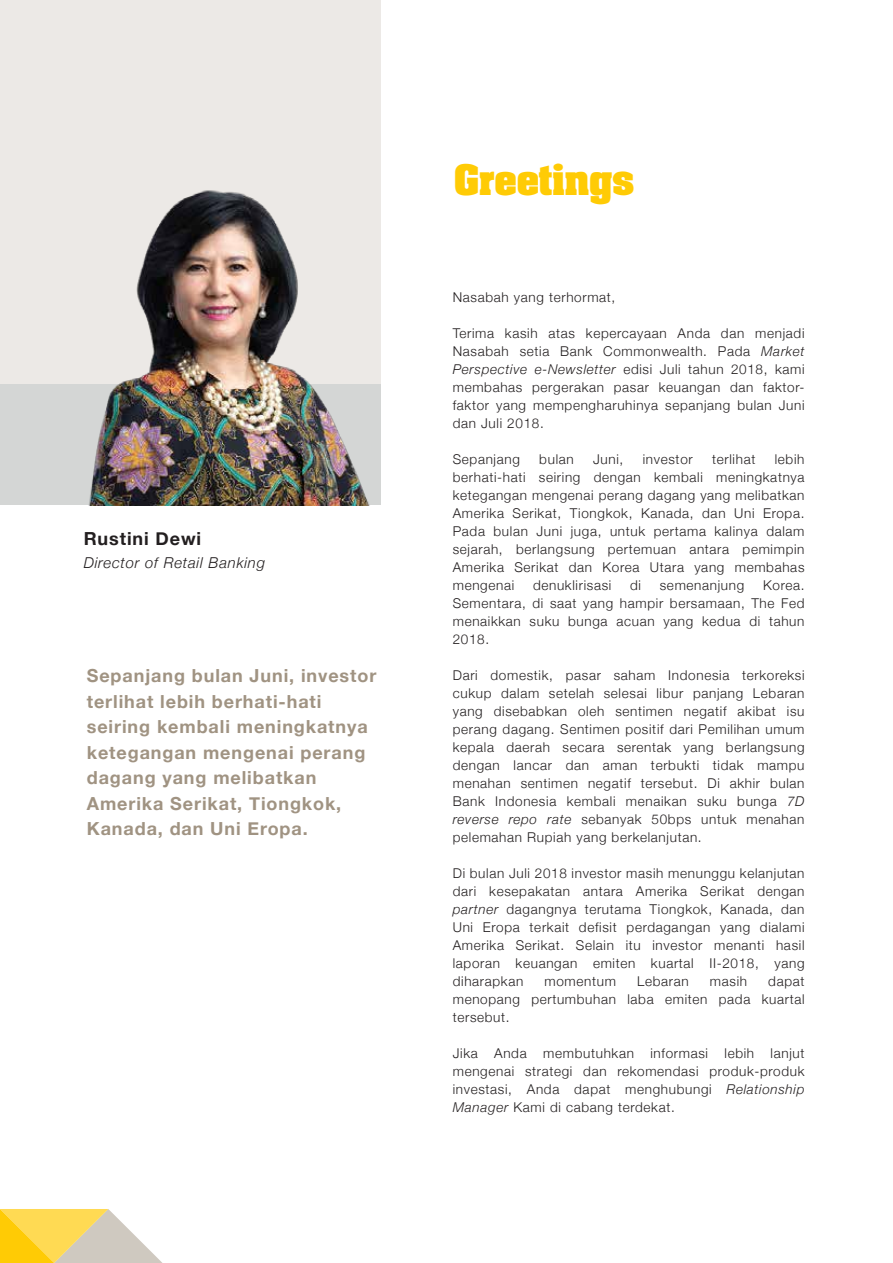
<style>
.page{position:relative;width:893px;height:1263px;background:#fff}
.page>*{position:absolute;margin:0;border:0;box-sizing:border-box;transform-origin:0 0}
.t1{font:700 36px "Aachen";color:#ffcb05}
.t2{font:700 18px/25.5px "Helvetica Neue";letter-spacing:.05em;color:#a09382}
.t3{font:700 18px "Helvetica Neue";letter-spacing:.05em;color:#231f20}
.t4{font:italic 300 15px "Helvetica Neue";letter-spacing:.05em;color:#231f20}
.t5{font:300 13.5px/18px "Helvetica Neue";letter-spacing:.05em;color:#231f20;text-align:justify}
.s1{font-style:italic}
</style>
<div class="page">
<div style="left:0;top:0;width:381px;height:505px;background:#ece9e6"></div>
<div style="left:0;top:385px;width:381px;height:120px;background:#d4d6d5"></div>
<img style="left:41px;top:190px;width:340px;height:315px">
<svg style="left:0;top:1209px;width:162px;height:54px"></svg>
<h2 class="t3" style="left:84px;top:525px;width:119px">Rustini Dewi</h2>
<p class="t4" style="left:84px;top:550px;width:183px">Director of Retail Banking</p>
<h2 class="t2" style="left:87px;top:663px;width:291px">Sepanjang bulan Juni, investor terlihat lebih berhati-hati seiring kembali meningkatnya ketegangan mengenai perang dagang yang melibatkan<br>Amerika Serikat, Tiongkok,<br>Kanada, dan Uni Eropa.</h2>
<h1 class="t1" style="left:454px;top:152px;width:181px">GREETINGS</h1>
<p class="t5" style="left:453px;top:287px;width:164px">Nasabah yang terhormat,</p>
<p class="t5" style="left:453px;top:323px;width:353px">Terima kasih atas kepercayaan Anda dan menjadi Nasabah setia Bank Commonwealth. Pada <span class="s1">Market Perspective e-Newsletter</span> edisi Juli tahun 2018, kami membahas pergerakan pasar keuangan dan faktor&shy;faktor yang mempengharuhinya sepanjang bulan Juni dan Juli 2018.</p>
<p class="t5" style="left:453px;top:449px;width:69px">Sepanjang</p>
<p class="t5" style="left:539px;top:449px;width:36px">bulan</p>
<p class="t5" style="left:593px;top:449px;width:32px">Juni,</p>
<p class="t5" style="left:643px;top:449px;width:51px">investor</p>
<p class="t5" style="left:712px;top:449px;width:45px">terlihat</p>
<p class="t5" style="left:453px;top:449px;width:353px;text-indent:322px">lebih berhati-hati seiring dengan kembali meningkatnya ketegangan mengenai perang dagang yang melibatkan Amerika Serikat, Tiongkok, Kanada, dan Uni Eropa.<br>Pada bulan Juni juga, untuk pertama kalinya dalam sejarah, berlangsung pertemuan antara pemimpin Amerika Serikat dan Korea Utara yang membahas mengenai</p>
<p class="t5" style="left:453px;top:575px;width:353px;text-indent:310px">Korea.<br>Sementara, di saat yang hampir bersamaan, The Fed menaikkan suku bunga acuan yang kedua di tahun 2018.</p>
<p class="t5" style="left:453px;top:665px;width:353px">Dari domestik, pasar saham Indonesia terkoreksi cukup dalam setelah selesai libur panjang Lebaran yang disebabkan oleh sentimen negatif akibat isu perang dagang. Sentimen positif dari Pemilihan umum kepala daerah secara serentak yang berlangsung dengan lancar dan aman terbukti tidak mampu menahan sentimen negatif tersebut. Di akhir bulan Bank Indonesia kembali menaikan suku bunga <span class="s1">7D reverse repo rate</span> sebanyak 50bps untuk menahan pelemahan Rupiah yang berkelanjutan.</p>
<p class="t5" style="left:453px;top:863px;width:353px">Di bulan Juli 2018 investor masih menunggu kelanjutan dari kesepakatan antara Amerika Serikat dengan <span class="s1">partner</span> dagangnya terutama Tiongkok, Kanada, dan Uni Eropa terkait defisit perdagangan yang dialami Amerika Serikat. Selain itu investor menanti hasil laporan keuangan emiten kuartal II-2018, yang diharapkan</p>
<p class="t5" style="left:533px;top:575px;width:80px">denuklirisasi</p>
<p class="t5" style="left:630px;top:575px;width:12px">di</p>
<p class="t5" style="left:660px;top:575px;width:86px">semenanjung</p>
<p class="t5" style="left:453px;top:971px;width:353px;text-indent:316px">dapat menopang pertumbuhan laba emiten pada kuartal tersebut.</p>
<p class="t5" style="left:453px;top:1043px;width:353px">Jika Anda membutuhkan informasi lebih lanjut mengenai strategi dan rekomendasi produk-produk investasi, Anda dapat menghubungi <span class="s1">Relationship Manager</span> Kami di cabang terdekat.</p>
<p class="t5" style="left:544px;top:971px;width:73px">momentum</p>
<p class="t5" style="left:637px;top:971px;width:53px">Lebaran</p>
<p class="t5" style="left:710px;top:971px;width:39px">masih</p>
</div>
